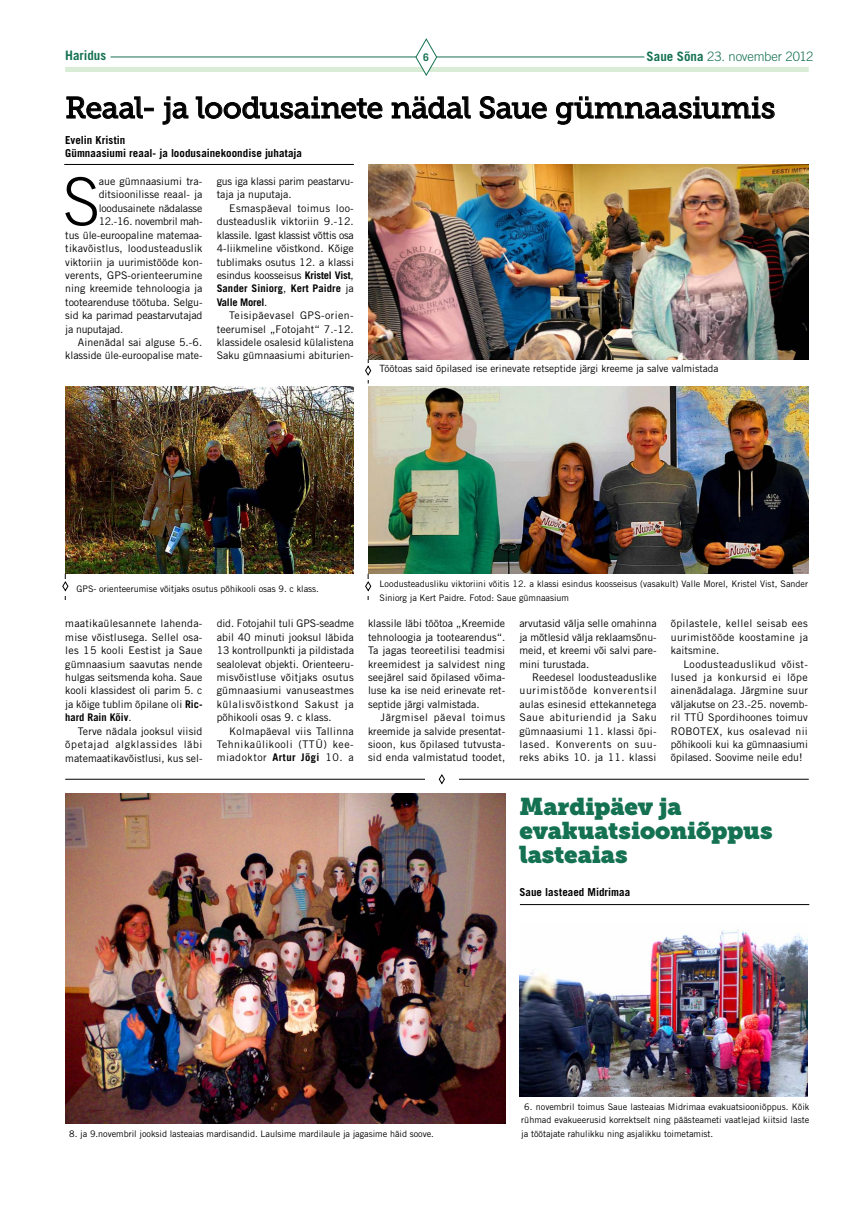
<style>
.page{position:relative;width:859px;height:1208px;background:#fff}
.page>*{position:absolute;margin:0;border:0;box-sizing:border-box;transform-origin:0 0}
.t1{font:300 66.2px "Trade Gothic LT Std";color:#000}
.t2{font:30px "Museo Slab 500";letter-spacing:-.005em;color:#000}
.t3{font:24px/24px "Museo Slab";letter-spacing:-.01em;color:#147151}
.t4{font:300 13px "Trade Gothic LT Std";letter-spacing:-.015em;color:#147151}
.t5{font:700 13px "Trade Gothic LT Std";color:#147151}
.t6{font:700 11px/13.2px "Trade Gothic LT Std";letter-spacing:.005em;color:#000}
.t7{font:10.5px/13.4px "Trade Gothic LT Std";color:#000;text-align:justify}
.t8{font:10.5px "Trade Gothic LT Std";letter-spacing:.02em;color:#000}
.t9{font:10.5px "Trade Gothic LT Std";letter-spacing:-.025em;color:#000}
.t10{font:10.5px "Trade Gothic LT Std";letter-spacing:-.02em;color:#000}
.t11{font:700 10.5px "Trade Gothic LT Std";color:#147151}
.t12{font:10px "Trade Gothic LT Std";color:#000}
.t13{font:9px/13.4px "Trade Gothic LT Std";color:#000}
.s1{font-weight:700}
</style>
<div class="page">
<img style="left:65px;top:794px;width:440px;height:329px">
<svg style="left:66px;top:96px;width:88px;height:23px"></svg>
<svg style="left:162px;top:96px;width:27px;height:29px"></svg>
<svg style="left:195px;top:96px;width:188px;height:23px"></svg>
<svg style="left:391px;top:96px;width:80px;height:23px"></svg>
<svg style="left:479px;top:96px;width:68px;height:23px"></svg>
<svg style="left:556px;top:96px;width:219px;height:29px"></svg>
<hr style="left:111px;top:57px;width:533px;height:1px;background:#147151">
<div style="left:65px;top:67px;width:744px;height:5px;background:#d8ecd6"></div>
<svg style="left:415px;top:38px;width:22px;height:38px"></svg>
<hr style="left:64px;top:164px;width:290px;height:1px;background:#000">
<hr style="left:520px;top:904px;width:289px;height:1px;background:#000">
<img style="left:368px;top:164px;width:440px;height:195px">
<img style="left:65px;top:386px;width:289px;height:188px">
<img style="left:368px;top:386px;width:440px;height:188px">
<svg style="left:365px;top:359px;width:6px;height:24px"></svg>
<svg style="left:62px;top:574px;width:7px;height:26px"></svg>
<svg style="left:365px;top:574px;width:6px;height:26px"></svg>
<hr style="left:65px;top:779px;width:744px;height:1px;background:#000">
<div style="left:425px;top:771px;width:17px;height:15px;background:#fff"></div>
<div style="left:442px;top:771px;width:17px;height:15px;background:#fff"></div>
<svg style="left:439px;top:774px;width:6px;height:10px"></svg>
<img style="left:520px;top:929px;width:288px;height:167px">
<p class="t5" style="left:65px;top:48px;width:43px">Haridus</p>
<p class="t11" style="left:423px;top:51px;width:7px">6</p>
<p class="t4" style="left:647px;top:48px;width:168px"><span class="s1">Saue Sõna</span> 23. november 2012</p>
<h2 class="t2" style="left:65px;top:91px;width:711px">Reaal- ja loodusainete nädal Saue gümnaasiumis</h2>
<p class="t6" style="left:65px;top:133px;width:238px">Evelin Kristin<br>Gümnaasiumi reaal- ja loodusainekoondise juhataja</p>
<h1 class="t1" style="left:63px;top:162px;width:38px">S</h1>
<p class="t7" style="left:99px;top:174px;width:105px">aue gümnaasiumi tra-</p>
<p class="t7" style="left:217px;top:174px;width:139px">gus iga klassi parim peastarvu&shy;taja ja nuputaja.</p>
<p class="t7" style="left:217px;top:201px;width:139px;text-indent:13px">Esmaspäeval toimus loo&shy;dusteaduslik viktoriin 9.-12. klassile. Igast klassist võttis osa 4-liikmeline võistkond. Kõige tublimaks osutus 12. a klassi esindus koosseisus <span class="s1">Kristel Vist</span>, <span class="s1">Sander Siniorg</span>, <span class="s1">Kert Paidre</span> ja <span class="s1">Valle Morel</span>.</p>
<p class="t7" style="left:217px;top:308px;width:139px;text-indent:13px">Teisipäevasel GPS-orien&shy;teerumisel „Fotojaht“ 7.-12. klassidele osalesid külalistena Saku gümnaasiumi abiturien-</p>
<p class="t7" style="left:99px;top:188px;width:105px">ditsioonilisse reaal- ja</p>
<p class="t7" style="left:99px;top:201px;width:105px">loodusainete nädalasse</p>
<p class="t9" style="left:99px;top:215px;width:105px">12.-16. novembril mah-</p>
<p class="t7" style="left:65px;top:228px;width:139px">tus üle-euroopaline matemaa-</p>
<p class="t8" style="left:65px;top:242px;width:139px">tikavõistlus, loodusteaduslik</p>
<p class="t7" style="left:65px;top:255px;width:139px">viktoriin ja uurimistööde kon-</p>
<p class="t7" style="left:65px;top:268px;width:139px">verents, GPS-orienteerumine</p>
<p class="t7" style="left:65px;top:282px;width:139px">ning kreemide tehnoloogia ja</p>
<p class="t7" style="left:65px;top:295px;width:139px">tootearenduse töötuba. Selgu-</p>
<p class="t7" style="left:65px;top:308px;width:139px">sid ka parimad peastarvutajad</p>
<p class="t10" style="left:65px;top:322px;width:60px">ja nuputajad.</p>
<p class="t7" style="left:78px;top:335px;width:126px">Ainenädal sai alguse 5.-6.</p>
<p class="t7" style="left:65px;top:349px;width:139px">klasside üle-euroopalise mate-</p>
<p class="t12" style="left:379px;top:363px;width:340px">Töötoas said õpilased ise erinevate retseptide järgi kreeme ja salve valmistada</p>
<p class="t13" style="left:77px;top:582px;width:244px">GPS- orienteerumise võitjaks osutus põhikooli osas 9. c klass.</p>
<p class="t13" style="left:380px;top:577px;width:430px">Loodusteadusliku viktoriini võitis 12. a klassi esindus koosseisus (vasakult) Valle Morel, Kristel Vist, Sander<br>Siniorg ja Kert Paidre. Fotod: Saue gümnaasium</p>
<p class="t7" style="left:65px;top:617px;width:139px">maatikaülesannete lahenda&shy;mise võistlusega. Sellel osa&shy;les 15 kooli Eestist ja Saue gümnaasium saavutas nende hulgas seitsmenda koha. Saue kooli klassidest oli parim 5. c ja kõige tublim õpilane oli <span class="s1">Ric&shy;hard Rain Kõiv</span>.</p>
<p class="t7" style="left:65px;top:724px;width:139px;text-indent:13px">Terve nädala jooksul viisid õpetajad algklassides läbi matemaatikavõistlusi, kus sel-</p>
<p class="t7" style="left:217px;top:617px;width:139px">did. Fotojahil tuli GPS-seadme abil 40 minuti jooksul läbida 13 kontrollpunkti ja pildistada sealolevat objekti. Orienteeru&shy;misvõistluse võitjaks osutus gümnaasiumi vanuseastmes külalisvõistkond Sakust ja põhikooli osas 9. c klass.</p>
<p class="t7" style="left:217px;top:724px;width:139px;text-indent:13px">Kolmapäeval viis Tallinna Tehnikaülikooli (TTÜ) kee&shy;miadoktor <span class="s1">Artur Jõgi</span> 10. a</p>
<p class="t7" style="left:368px;top:617px;width:139px">klassile läbi töötoa „Kreemide tehnoloogia ja tootearendus“.<br>Ta jagas teoreetilisi teadmisi kreemidest ja salvidest ning seejärel said õpilased võima&shy;luse ka ise neid erinevate ret&shy;septide järgi valmistada.</p>
<p class="t7" style="left:368px;top:710px;width:139px;text-indent:13px">Järgmisel päeval toimus kreemide ja salvide presentat&shy;sioon, kus õpilased tutvusta&shy;sid enda valmistatud toodet,</p>
<p class="t7" style="left:519px;top:617px;width:139px">arvutasid välja selle omahinna ja mõtlesid välja reklaamsõnu&shy;meid, et kreemi või salvi pare&shy;mini turustada.</p>
<p class="t7" style="left:519px;top:670px;width:139px;text-indent:13px">Reedesel loodusteaduslike uurimistööde konverentsil aulas esinesid ettekannetega Saue abituriendid ja Saku gümnaasiumi 11. klassi õpi&shy;lased. Konverents on suu&shy;reks abiks 10. ja 11. klassi</p>
<p class="t7" style="left:671px;top:617px;width:139px">õpilastele, kellel seisab ees uurimistööde koostamine ja kaitsmine.</p>
<p class="t7" style="left:671px;top:657px;width:139px;text-indent:13px">Loodusteaduslikud võist&shy;lused ja konkursid ei lõpe ainenädalaga. Järgmine suur väljakutse on 23.-25. novemb&shy;ril TTÜ Spordihoones toimuv ROBOTEX, kus osalevad nii põhikooli kui ka gümnaasiumi õpilased. Soovime neile edu!</p>
<h3 class="t3" style="left:519px;top:795px;width:255px">Mardipäev ja evakuatsiooniõppus lasteaias</h3>
<p class="t6" style="left:519px;top:885px;width:112px">Saue lasteaed Midrimaa</p>
<p class="t13" style="left:69px;top:1126px;width:366px">8. ja 9.novembril jooksid lasteaias mardisandid. Laulsime mardilaule ja jagasime häid soove.</p>
<p class="t13" style="left:521px;top:1100px;width:290px;text-align:justify;text-indent:3px">6. novembril toimus Saue lasteaias Midrimaa evakuatsiooniõppus. Kõik rühmad evakueerusid korrektselt ning päästeameti vaatlejad kiitsid laste ja töötajate rahulikku ning asjalikku toimetamist.</p>
</div>
